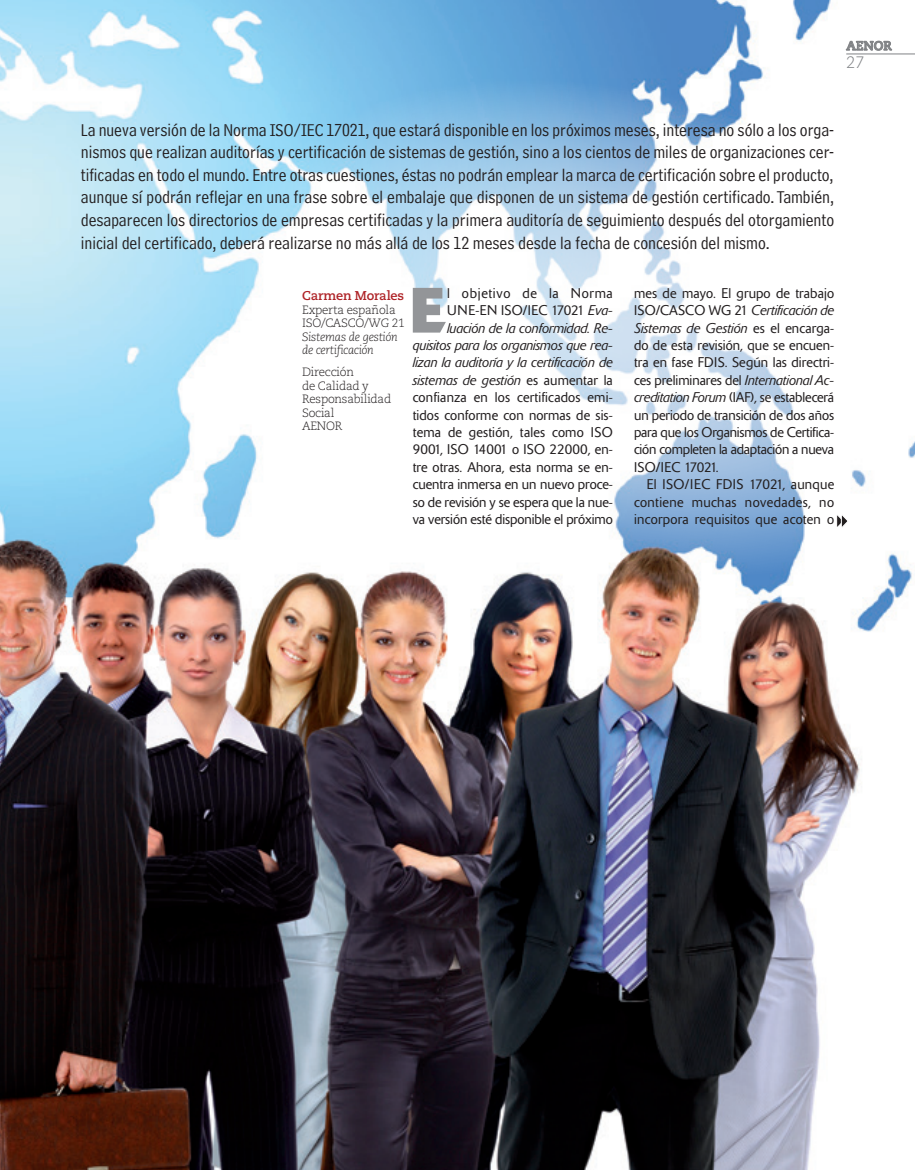
<style>
.page{position:relative;width:915px;height:1170px;background:#fff}
.page>*{position:absolute;margin:0;border:0;box-sizing:border-box;transform-origin:0 0}
._04_TEXTO_CORRIDO{font:700 63.3px "Delta";color:#939598}
._03_ENTRADILLA{font:18px/22.5px "Bell Centennial Std Address";color:#231f20;text-align:justify}
.t1{font:300 16.5px "Caecilia LT Std";color:#808285}
._04_TEXTO_CORRIDO-2{font:300 13.95px/17.4px "Delta";letter-spacing:.005em;color:#231f20;text-align:justify}
._06_NOMBRE_AUTOR_TEM{font:700 12.75px "Caecilia LT Std";letter-spacing:-.01em;color:#ae2226}
.t2{font:700 12.75px "Caecilia LT Std";color:#808285}
._07_CARGO_AUTOR_TEMA{font:300 12px/13.5px "Caecilia LT Std";letter-spacing:-.02em;color:#231f20}
._07_CARGO_AUTOR_TEMA-2{font:italic 300 12px/13.5px "Caecilia LT Std";letter-spacing:-.02em;color:#231f20}
.s1{font-style:italic}
</style>
<div class="page">
<img style="left:0;top:0;width:889px;height:1169px">
<svg style="left:197px;top:44px;width:717px;height:566px"></svg>
<svg style="left:845px;top:41px;width:46px;height:10px"></svg>
<hr style="left:846px;top:54px;width:68px;height:1px;background:#808285">
<svg style="left:835px;top:513px;width:13px;height:17px"></svg>
<p class="t2" style="left:846px;top:38px;width:47px">AENOR</p>
<p class="t1" style="left:846px;top:53px;width:20px">27</p>
<p class="_03_ENTRADILLA" style="left:81px;top:119px;width:754px">La nueva versión de la Norma ISO/IEC 17021, que estará disponible en los próximos meses, interesa no sólo a los orga&shy;nismos que realizan auditorías y certificación de sistemas de gestión, sino a los cientos de miles de organizaciones cer&shy;tificadas en todo el mundo. Entre otras cuestiones, éstas no podrán emplear la marca de certificación sobre el producto, aunque sí podrán reflejar en una frase sobre el embalaje que disponen de un sistema de gestión certificado. También, desaparecen los directorios de empresas certificadas y la primera auditoría de seguimiento después del otorgamiento inicial del certificado, deberá realizarse no más allá de los 12 meses desde la fecha de concesión del mismo.</p>
<p class="_06_NOMBRE_AUTOR_TEM" style="left:302px;top:288px;width:103px">Carmen Morales</p>
<p class="_07_CARGO_AUTOR_TEMA" style="left:302px;top:303px;width:95px">Experta española</p>
<p class="_07_CARGO_AUTOR_TEMA" style="left:302px;top:316px;width:104px">ISO/CASCO/WG 21</p>
<p class="_07_CARGO_AUTOR_TEMA-2" style="left:302px;top:330px;width:97px">Sistemas de gestión de certificación</p>
<p class="_07_CARGO_AUTOR_TEMA" style="left:302px;top:365px;width:91px">Dirección<br>de Calidad y<br>Responsabilidad<br>Social</p>
<p class="_07_CARGO_AUTOR_TEMA" style="left:302px;top:419px;width:42px">AENOR</p>
<p class="_04_TEXTO_CORRIDO-2" style="left:412px;top:284px;width:201px;text-align:right">l objetivo de la Norma<br>UNE-EN ISO/IEC 17021 <span class="s1">Eva&shy;luación de la conformidad. Re&shy;quisitos para los organismos que rea&shy;lizan la auditoría y la certificación de sistemas de gestión</span> es aumentar la confianza en los certificados emi&shy;tidos conforme con normas de sis&shy;tema de gestión, tales como ISO<br>9001, ISO 14001 o ISO 22000, en&shy;tre otras. Ahora, esta norma se en&shy;cuentra inmersa en un nuevo proce&shy;so de revisión y se espera que la nue&shy;va versión esté disponible el próximo</p>
<p class="_04_TEXTO_CORRIDO-2" style="left:634px;top:284px;width:201px">mes de mayo. El grupo de trabajo ISO/CASCO WG 21 <span class="s1">Certificación de Sistemas de Gestión</span> es el encarga&shy;do de esta revisión, que se encuen&shy;tra en fase FDIS. Según las directri&shy;ces preliminares del <span class="s1">International Ac&shy;creditation Forum</span> (IAF), se establecerá un periodo de transición de dos años para que los Organismos de Certifica&shy;ción completen la adaptación a nueva ISO/IEC 17021.</p>
<p class="_04_TEXTO_CORRIDO" style="left:410px;top:271px;width:37px">E</p>
<p class="_04_TEXTO_CORRIDO-2" style="left:634px;top:476px;width:201px;text-indent:13px">El ISO/IEC FDIS 17021, aunque contiene muchas novedades, no incorpora requisitos que acoten o</p>
</div>
